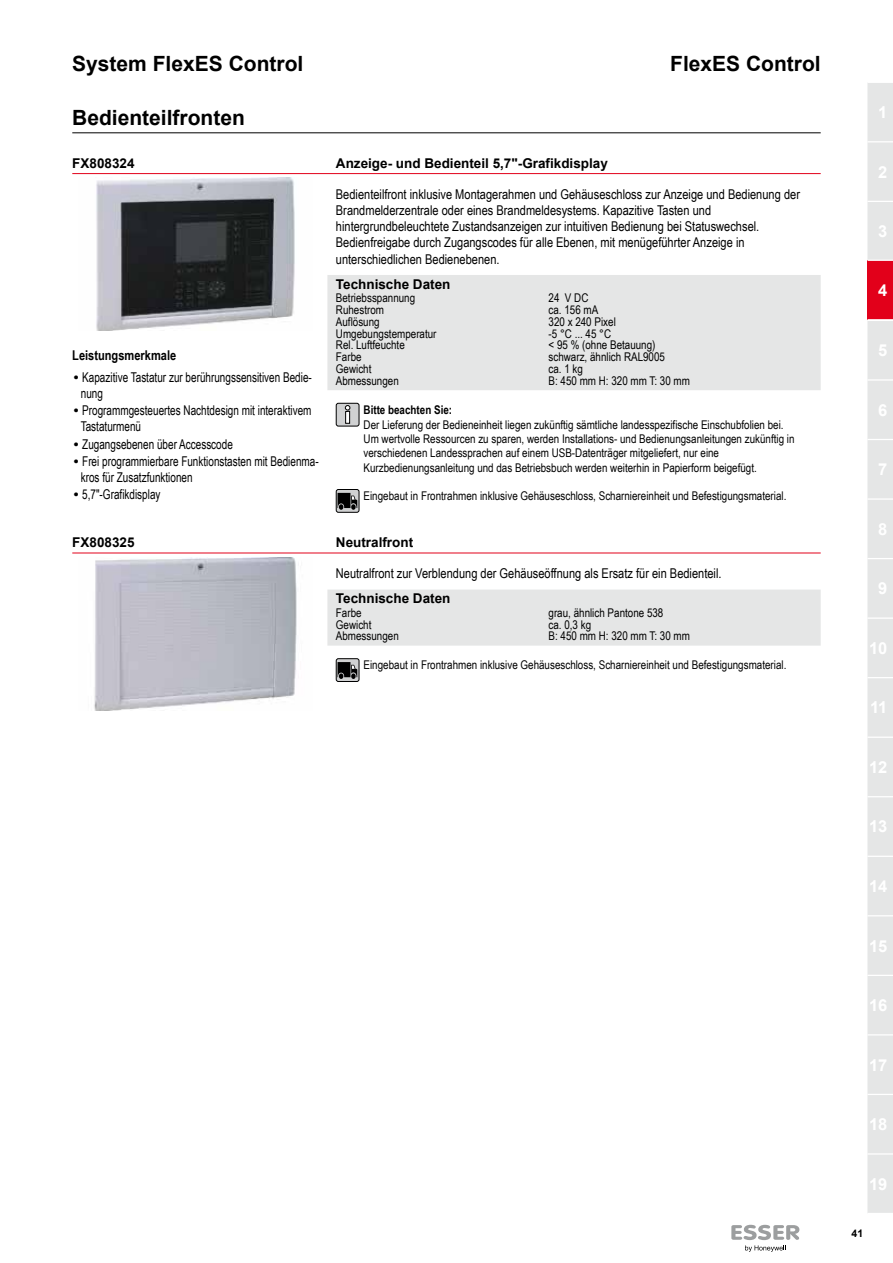
<style>
.page{position:relative;width:893px;height:1263px;background:#fff}
.page>*{position:absolute;margin:0;border:0;box-sizing:border-box;transform-origin:0 0}
.t1{font:700 21px "Arial";color:#000}
.t2{font:700 16.5px "Arial";color:#fff}
.t3{font:13.5px/16.2px "Arial Narrow";color:#000}
.t4{font:13.5px/16.2px "Arial Narrow";color:#000;scale:.9 1}
.t5{font:700 13.5px "Arial";color:#000}
.t6{font:700 13.5px "Arial Narrow";color:#000}
.t7{font:12px/14.4px "Arial Narrow";color:#000}
.t8{font:700 12px "Arial Narrow";color:#000}
.t9{font:700 10.5px "Arial";color:#000}
.s1{font-family:"Arial";font-weight:700}
</style>
<div class="page">
<hr style="left:72px;top:133px;width:749px;height:1px;background:#000">
<hr style="left:72px;top:173px;width:749px;height:1px;background:#e2001a">
<hr style="left:72px;top:553px;width:749px;height:1px;background:#e2001a">
<div style="left:327px;top:275px;width:494px;height:115px;background:#e5e6e6"></div>
<div style="left:327px;top:589px;width:494px;height:57px;background:#e5e6e6"></div>
<svg style="left:731px;top:1225px;width:68px;height:27px"></svg>
<svg style="left:867px;top:83px;width:26px;height:1130px;background:#e5dbdc"></svg>
<div style="left:336px;top:403px;width:23px;height:23px;background:#d0d1d2;border-radius:2px"></div>
<div style="left:336px;top:403px;width:23px;height:23px;border:1px solid #000;border-radius:2px"></div>
<svg style="left:345px;top:405px;width:5px;height:19px"></svg>
<svg style="left:336px;top:489px;width:23px;height:23px"></svg>
<div style="left:336px;top:489px;width:23px;height:24px;border:1px solid #000;border-radius:2px"></div>
<svg style="left:338px;top:493px;width:19px;height:17px"></svg>
<div style="left:336px;top:659px;width:23px;height:22px;background:#d0d1d2;border-radius:2px"></div>
<div style="left:336px;top:658px;width:23px;height:24px;border:1px solid #000;border-radius:2px"></div>
<svg style="left:338px;top:662px;width:19px;height:17px"></svg>
<img style="left:96px;top:178px;width:199px;height:153px">
<img style="left:94px;top:557px;width:205px;height:153px">
<h1 class="t1" style="left:72px;top:50px;width:233px">System FlexES Control</h1>
<h1 class="t1" style="left:670px;top:50px;width:152px">FlexES Control</h1>
<h1 class="t1" style="left:72px;top:104px;width:174px">Bedienteilfronten</h1>
<p class="t5" style="left:72px;top:154px;width:64px">FX808324</p>
<p class="t6" style="left:72px;top:345px;width:105px">Leistungsmerkmale</p>
<p class="t4" style="left:81px;top:368px;width:258px;text-indent:-7px"><span class="s1">•</span> Kapazitive Tastatur zur berührungssensitiven Bedie&shy;nung</p>
<p class="t4" style="left:81px;top:402px;width:258px;text-indent:-7px"><span class="s1">•</span> Programmgesteuertes Nachtdesign mit interaktivem<br>Tastaturmenü</p>
<p class="t4" style="left:74px;top:435px;width:178px"><span class="s1">•</span> Zugangsebenen über Accesscode</p>
<p class="t4" style="left:81px;top:452px;width:265px;text-indent:-7px"><span class="s1">•</span> Frei programmierbare Funktionstasten mit Bedienma&shy;kros für Zusatzfunktionen</p>
<p class="t4" style="left:74px;top:486px;width:98px"><span class="s1">•</span> 5,7"-Grafikdisplay</p>
<p class="t5" style="left:72px;top:533px;width:64px">FX808325</p>
<p class="t5" style="left:336px;top:154px;width:273px">Anzeige- und Bedienteil 5,7"-Grafikdisplay</p>
<p class="t3" style="left:336px;top:185px;width:466px">Bedienteilfront inklusive Montagerahmen und Gehäuseschloss zur Anzeige und Bedienung der Brandmelderzentrale oder eines Brandmeldesystems. Kapazitive Tasten und hintergrundbeleuchtete Zustandsanzeigen zur intuitiven Bedienung bei Statuswechsel.<br>Bedienfreigabe durch Zugangscodes für alle Ebenen, mit menügeführter Anzeige in unterschiedlichen Bedienebenen.</p>
<p class="t5" style="left:336px;top:275px;width:116px">Technische Daten</p>
<p class="t7" style="left:336px;top:290px;width:81px">Betriebsspannung</p>
<p class="t7" style="left:549px;top:290px;width:41px">24 V DC</p>
<p class="t7" style="left:336px;top:302px;width:50px">Ruhestrom</p>
<p class="t7" style="left:549px;top:302px;width:51px">ca. 156 mA</p>
<p class="t7" style="left:336px;top:314px;width:45px">Auflösung</p>
<p class="t7" style="left:549px;top:314px;width:69px">320 x 240 Pixel</p>
<p class="t7" style="left:336px;top:326px;width:102px">Umgebungstemperatur</p>
<p class="t7" style="left:549px;top:326px;width:64px">-5 °C ... 45 °C</p>
<p class="t7" style="left:336px;top:338px;width:70px">Rel. Luftfeuchte</p>
<p class="t7" style="left:549px;top:338px;width:108px">&lt; 95 % (ohne Betauung)</p>
<p class="t7" style="left:336px;top:349px;width:27px">Farbe</p>
<p class="t7" style="left:549px;top:349px;width:118px">schwarz, ähnlich RAL9005</p>
<p class="t7" style="left:336px;top:361px;width:37px">Gewicht</p>
<p class="t7" style="left:549px;top:361px;width:36px">ca. 1 kg</p>
<p class="t7" style="left:336px;top:373px;width:64px">Abmessungen</p>
<p class="t7" style="left:549px;top:373px;width:143px">B: 450 mm H: 320 mm T: 30 mm</p>
<p class="t8" style="left:364px;top:401px;width:90px">Bitte beachten Sie:</p>
<p class="t7" style="left:364px;top:417px;width:433px">Der Lieferung der Bedieneinheit liegen zukünftig sämtliche landesspezifische Einschubfolien bei.<br>Um wertvolle Ressourcen zu sparen, werden Installations- und Bedienungsanleitungen zukünftig in verschiedenen Landessprachen auf einem USB-Datenträger mitgeliefert, nur eine Kurzbedienungsanleitung und das Betriebsbuch werden weiterhin in Papierform beigefügt.</p>
<p class="t7" style="left:364px;top:488px;width:424px">Eingebaut in Frontrahmen inklusive Gehäuseschloss, Scharniereinheit und Befestigungsmaterial.</p>
<p class="t5" style="left:336px;top:533px;width:79px">Neutralfront</p>
<p class="t3" style="left:336px;top:565px;width:387px">Neutralfront zur Verblendung der Gehäuseöffnung als Ersatz für ein Bedienteil.</p>
<p class="t5" style="left:336px;top:590px;width:116px">Technische Daten</p>
<p class="t7" style="left:336px;top:605px;width:27px">Farbe</p>
<p class="t7" style="left:549px;top:605px;width:116px">grau, ähnlich Pantone 538</p>
<p class="t7" style="left:336px;top:617px;width:37px">Gewicht</p>
<p class="t7" style="left:549px;top:617px;width:44px">ca. 0,3 kg</p>
<p class="t7" style="left:336px;top:628px;width:64px">Abmessungen</p>
<p class="t7" style="left:549px;top:628px;width:143px">B: 450 mm H: 320 mm T: 30 mm</p>
<p class="t7" style="left:364px;top:658px;width:424px">Eingebaut in Frontrahmen inklusive Gehäuseschloss, Scharniereinheit und Befestigungsmaterial.</p>
<h2 class="t2" style="left:878px;top:101px;width:11px">1</h2>
<h2 class="t2" style="left:878px;top:161px;width:11px">2</h2>
<h2 class="t2" style="left:878px;top:220px;width:11px">3</h2>
<h2 class="t2" style="left:878px;top:279px;width:11px">4</h2>
<h2 class="t2" style="left:878px;top:339px;width:11px">5</h2>
<h2 class="t2" style="left:878px;top:399px;width:11px">6</h2>
<h2 class="t2" style="left:878px;top:458px;width:11px">7</h2>
<h2 class="t2" style="left:878px;top:518px;width:11px">8</h2>
<h2 class="t2" style="left:878px;top:577px;width:11px">9</h2>
<h2 class="t2" style="left:869px;top:637px;width:20px">10</h2>
<h2 class="t2" style="left:870px;top:696px;width:19px">11</h2>
<h2 class="t2" style="left:869px;top:756px;width:20px">12</h2>
<h2 class="t2" style="left:869px;top:816px;width:20px">13</h2>
<h2 class="t2" style="left:869px;top:875px;width:20px">14</h2>
<h2 class="t2" style="left:869px;top:935px;width:20px">15</h2>
<h2 class="t2" style="left:869px;top:994px;width:20px">16</h2>
<h2 class="t2" style="left:869px;top:1054px;width:20px">17</h2>
<h2 class="t2" style="left:869px;top:1113px;width:20px">18</h2>
<h2 class="t2" style="left:869px;top:1173px;width:20px">19</h2>
<p class="t9" style="left:851px;top:1226px;width:13px">41</p>
</div>
